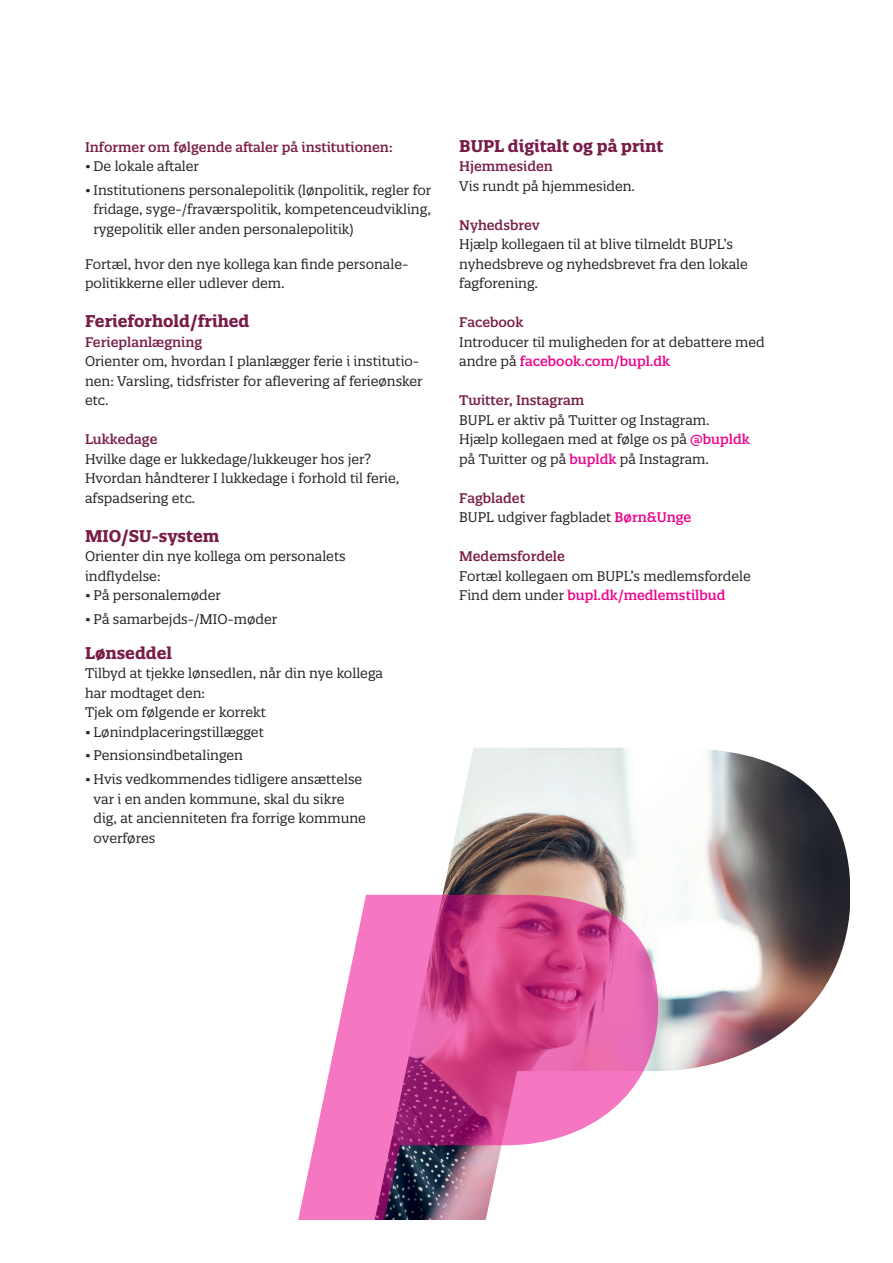
<style>
.page{position:relative;width:893px;height:1263px;background:#fff}
.page>*{position:absolute;margin:0;border:0;box-sizing:border-box;transform-origin:0 0}
.t1{font:700 16.5px "Quatro Slab";color:#781c48}
.t2{font:13.5px/19.5px "Quatro Slab";color:#231f20}
.t3{font:500 13.5px "Quatro Slab";color:#781c48}
.s1{font-weight:500;color:#ed028c}
.s2{font-weight:500;color:#781c48}
</style>
<div class="page">
<img style="left:368px;top:748px;width:482px;height:323px">
<svg style="left:298px;top:895px;width:360px;height:325px"></svg>
<p class="t3" style="left:85px;top:138px;width:309px">Informer om følgende aftaler på institutionen:</p>
<p class="t2" style="left:85px;top:156px;width:115px">• De lokale aftaler</p>
<p class="t2" style="left:94px;top:180px;width:339px;text-align:justify;text-indent:-9px">• Institutionens personalepolitik (lønpolitik, regler for fridage, syge-/fraværspolitik, kompetenceudvikling, rygepolitik eller anden personalepolitik)</p>
<p class="t2" style="left:85px;top:254px;width:325px">Fortæl, hvor den nye kollega kan finde personale&shy;politikkerne eller udlever dem.</p>
<p class="t1" style="left:85px;top:311px;width:166px">Ferieforhold/frihed</p>
<p class="t3" style="left:85px;top:333px;width:119px">Ferieplanlægning</p>
<p class="t2" style="left:85px;top:351px;width:339px">Orienter om, hvordan I planlægger ferie i institutio&shy;nen: Varsling, tidsfrister for aflevering af ferieønsker etc.</p>
<p class="t3" style="left:85px;top:431px;width:74px">Lukkedage</p>
<p class="t2" style="left:85px;top:449px;width:316px">Hvilke dage er lukkedage/lukkeuger hos jer?<br>Hvordan håndterer I lukkedage i forhold til ferie, afspadsering etc.</p>
<p class="t1" style="left:85px;top:525px;width:136px">MIO/SU-system</p>
<p class="t2" style="left:85px;top:546px;width:262px">Orienter din nye kollega om personalets indflydelse:</p>
<p class="t2" style="left:85px;top:585px;width:137px">• På personalemøder</p>
<p class="t2" style="left:85px;top:609px;width:194px">• På samarbejds-/MIO-møder</p>
<p class="t1" style="left:85px;top:642px;width:88px">Lønseddel</p>
<p class="t2" style="left:85px;top:663px;width:300px">Tilbyd at tjekke lønsedlen, når din nye kollega har modtaget den:<br>Tjek om følgende er korrekt</p>
<p class="t2" style="left:85px;top:722px;width:180px">• Lønindplaceringstillægget</p>
<p class="t2" style="left:85px;top:746px;width:160px">• Pensionsindbetalingen</p>
<p class="t2" style="left:94px;top:769px;width:274px;text-indent:-9px">• Hvis vedkommendes tidligere ansættelse var i en anden kommune, skal du sikre dig, at ancienniteten fra forrige kommune overføres</p>
<p class="t1" style="left:459px;top:135px;width:206px">BUPL digitalt og på print</p>
<p class="t3" style="left:459px;top:158px;width:95px">Hjemmesiden</p>
<p class="t2" style="left:459px;top:176px;width:177px">Vis rundt på hjemmesiden.</p>
<p class="t3" style="left:459px;top:216px;width:82px">Nyhedsbrev</p>
<p class="t2" style="left:459px;top:234px;width:290px">Hjælp kollegaen til at blive tilmeldt BUPL’s nyhedsbreve og nyhedsbrevet fra den lokale fagforening.</p>
<p class="t3" style="left:459px;top:314px;width:66px">Facebook</p>
<p class="t2" style="left:459px;top:332px;width:307px">Introducer til muligheden for at debattere med andre på <span class="s1">facebook.com/bupl.dk</span></p>
<p class="t3" style="left:459px;top:392px;width:126px">Twitter, Instagram</p>
<p class="t2" style="left:459px;top:410px;width:292px">BUPL er aktiv på Twitter og Instagram.<br>Hjælp kollegaen med at følge os på <span class="s1">@bupldk </span>på Twitter og på <span class="s1">bupldk</span> på Instagram.</p>
<p class="t2" style="left:459px;top:488px;width:233px"><span class="s2">Fagbladet<br></span>BUPL udgiver fagbladet <span class="s1">Børn&amp;Unge</span></p>
<p class="t3" style="left:459px;top:548px;width:107px">Medemsfordele</p>
<p class="t2" style="left:459px;top:566px;width:293px">Fortæl kollegaen om BUPL’s medlemsfordele<br>Find dem under <span class="s1">bupl.dk/medlemstilbud</span></p>
</div>
